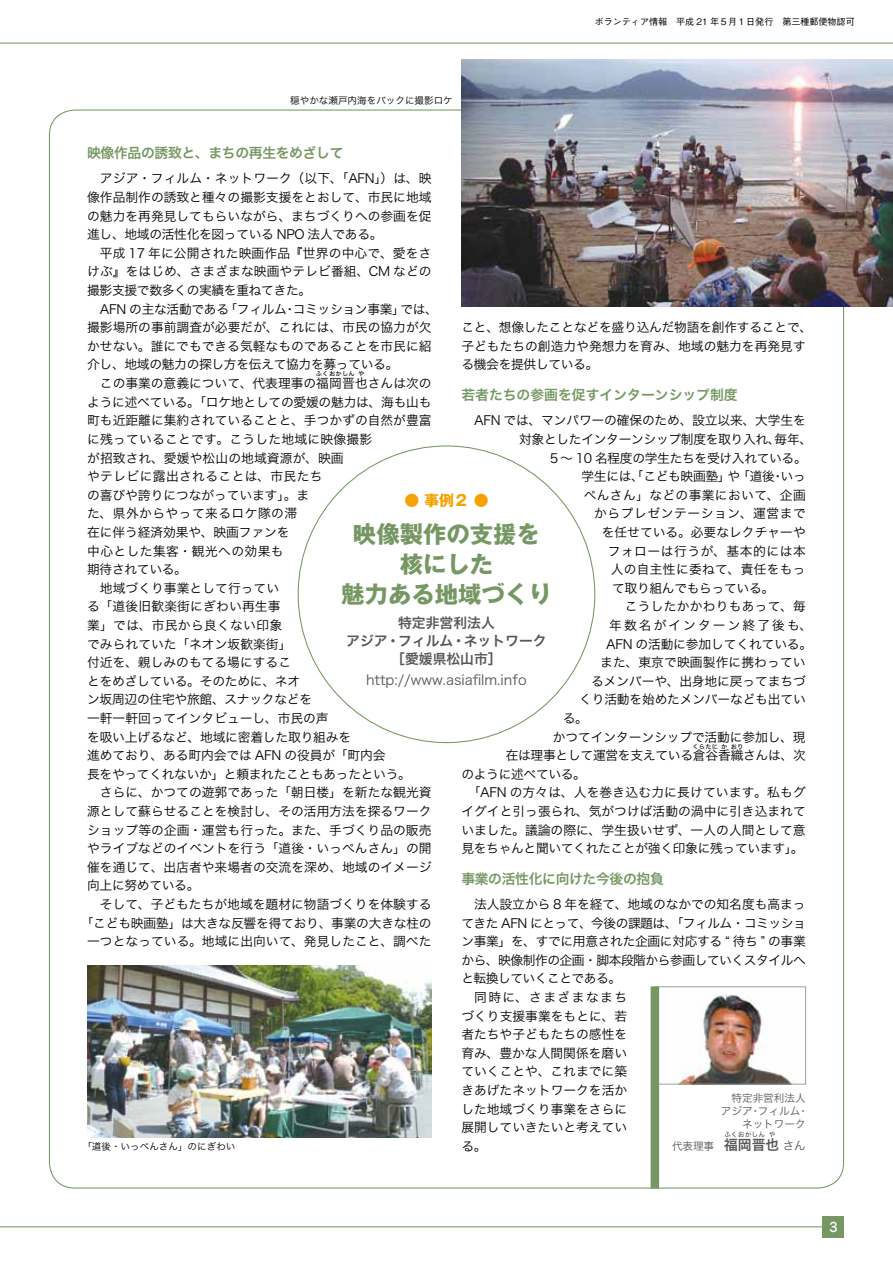
<style>
.page{position:relative;width:893px;height:1263px;background:#fff}
.page>*{position:absolute;margin:0;border:0;box-sizing:border-box;transform-origin:0 0}
.t1{font:700 23.4px/29.7px "Gothic MB101 Pro";color:#769763;text-align:center}
.t2{font:700 14.85px "Gothic MB101 Pro";color:#f5a200}
.t3{font:13.8px "Hira Kaku Pro W6";letter-spacing:-.025em;color:#769763}
.t4{font:13.8px/18.1px "Hira Kaku Pro W6";color:#595757;text-align:center}
.t5{font:13.8px "Hira Kaku Pro W3";color:#595757}
.t6{font:13.8px "Hira Kaku Pro W6";color:#769763}
.t7{font:12.75px/18.6px "Hira Kaku Pro W3";color:#000;text-align:justify}
.t8{font:12.75px "Hira Kaku Pro W3";letter-spacing:-.025em;color:#000}
.t9{font:12.75px/18.6px "Hira Kaku Pro W3";letter-spacing:-.02em;color:#000}
.t10{font:12.75px "Hira Kaku Pro W3";letter-spacing:-.04em;color:#000}
.t11{font:12.75px "Hira Kaku Pro W3";letter-spacing:.03em;color:#000}
.t12{font:12.75px "Hira Kaku Pro W3";letter-spacing:.035em;color:#000}
.t13{font:12.75px "Hira Kaku Pro W3";letter-spacing:.045em;color:#000}
.t14{font:12.75px "Hira Kaku Pro W3";letter-spacing:.025em;color:#000}
.t15{font:12.75px "Hira Kaku Pro W3";letter-spacing:-.035em;color:#000}
.t16{font:12.75px "Hira Kaku Pro W3";letter-spacing:.02em;color:#000}
.t17{font:12.75px "Hira Kaku Pro W3";letter-spacing:.16em;color:#000}
.t18{font:12.75px "Hira Kaku Pro W3";letter-spacing:.115em;color:#000}
.t19{font:500 12.75px "Jun 34 Pro";color:#fff}
.t20{font:11.7px "Hira Kaku Pro W3";color:#595757}
.t21{font:10.65px/12.8px "Hira Kaku Pro W3";color:#595757;text-align:right}
.t22{font:9.6px "Hira Kaku Pro W3";color:#000}
.t23{font:500 9px "Gothic BBB Pro";color:#000}
.t24{font:6.9px "Hira Kaku Pro W6";color:#595757}
.t25{font:6.45px "Hira Kaku Pro W3";color:#000}
.s1{font-family:"Hira Kaku Pro W6";font-size:13.8px}
</style>
<div class="page">
<hr style="left:0;top:1226px;width:827px;height:1px;background:#769763">
<div style="left:823px;top:1216px;width:21px;height:21px;background:#769763"></div>
<hr style="left:0;top:43px;width:893px;height:1px;background:#769763">
<img style="left:461px;top:60px;width:432px;height:247px">
<img style="left:87px;top:966px;width:345px;height:171px">
<img style="left:659px;top:988px;width:136px;height:94px">
<div style="left:653px;top:986px;width:153px;height:98px;border:1px solid #9fa0a0"></div>
<div style="left:651px;top:986px;width:8px;height:202px;background:#769763"></div>
<p class="t22" style="left:290px;top:92px;width:164px">穏やかな瀬戸内海をバックに撮影ロケ</p>
<p class="t23" style="left:595px;top:14px;width:261px">ボランティア情報　平成 21 年５月１日発行　第三種郵便物認可</p>
<p class="t3" style="left:87px;top:140px;width:258px">映像作品の誘致と、まちの再生をめざして</p>
<p class="t7" style="left:87px;top:168px;width:346px;text-indent:13px">アジア･フィルム・ネットワーク（以下、「AFN」）は、映像作品制作の誘致と種々の撮影支援をとおして、市民に地域の魅力を再発見してもらいながら、まちづくりへの参画を促進し、地域の活性化を図っている NPO 法人である。</p>
<p class="t7" style="left:87px;top:243px;width:346px;text-indent:13px">平成 17 年に公開された映画作品『世界の中心で、愛をさけぶ』をはじめ、さまざまな映画やテレビ番組、CM などの撮影支援で数多くの実績を重ねてきた。</p>
<p class="t7" style="left:87px;top:299px;width:352px;text-align:left;text-indent:13px">AFN の主な活動である「フィルム・コミッション事業」では、撮影場所の事前調査が必要だが、これには、市民の協力が欠かせない。誰にでもできる気軽なものであることを市民に紹介し、地域の魅力の探し方を伝えて協力を募っている。</p>
<p class="t7" style="left:100px;top:373px;width:333px">この事業の意義について、代表理事の福岡晋也さんは次の</p>
<p class="t9" style="left:461px;top:317px;width:352px">こと、想像したことなどを盛り込んだ物語を創作することで、子どもたちの創造力や発想力を育み、地域の魅力を再発見する機会を提供している。</p>
<p class="t6" style="left:461px;top:382px;width:278px">若者たちの参画を促すインターンシップ制度</p>
<p class="t7" style="left:474px;top:410px;width:333px">AFN では、マンパワーの確保のため、設立以来、大学生を</p>
<p class="t8" style="left:519px;top:428px;width:294px">対象としたインターンシップ制度を取り入れ、毎年、</p>
<p class="t8" style="left:548px;top:446px;width:261px">５〜 10 名程度の学生たちを受け入れている。</p>
<p class="t8" style="left:581px;top:465px;width:226px">学生には、「こども映画塾」や「道後・いっ</p>
<p class="t11" style="left:584px;top:484px;width:224px">ぺんさん」などの事業において、企画</p>
<p class="t13" style="left:594px;top:502px;width:213px">からプレゼンテーション、運営まで</p>
<p class="t7" style="left:602px;top:522px;width:206px">を任せている。必要なレクチャーや</p>
<p class="t13" style="left:608px;top:539px;width:200px">フォローは行うが、基本的には本</p>
<p class="t14" style="left:611px;top:558px;width:196px">人の自主性に委ねて、責任をもっ</p>
<p class="t8" style="left:612px;top:577px;width:163px">て取り組んでもらっている。</p>
<p class="t7" style="left:625px;top:596px;width:182px">こうしたかかわりもあって、毎</p>
<p class="t17" style="left:609px;top:614px;width:204px">年数名がインターン終了後も、</p>
<p class="t7" style="left:606px;top:633px;width:207px">AFN の活動に参加してくれている。</p>
<p class="t7" style="left:600px;top:652px;width:207px">また、東京で映画製作に携わってい</p>
<p class="t7" style="left:591px;top:671px;width:216px">るメンバーや、出身地に戻ってまちづ</p>
<p class="t7" style="left:579px;top:689px;width:228px">くり活動を始めたメンバーなども出てい</p>
<p class="t7" style="left:563px;top:708px;width:27px">る。</p>
<p class="t7" style="left:553px;top:726px;width:254px">かつてインターンシップで活動に参加し、現</p>
<p class="t9" style="left:506px;top:745px;width:302px">在は理事として運営を支えている倉谷香織さんは、次</p>
<p class="t25" style="left:316px;top:368px;width:40px">ふくおかしん</p>
<p class="t25" style="left:358px;top:368px;width:8px">や</p>
<p class="t9" style="left:87px;top:392px;width:346px">ように述べている。「ロケ地としての愛媛の魅力は、海も山も</p>
<p class="t7" style="left:87px;top:410px;width:346px">町も近距離に集約されていることと、手つかずの自然が豊富</p>
<p class="t16" style="left:87px;top:428px;width:286px">に残っていることです。こうした地域に映像撮影</p>
<p class="t7" style="left:87px;top:447px;width:258px">が招致され、愛媛や松山の地域資源が、映画</p>
<p class="t11" style="left:87px;top:465px;width:237px">やテレビに露出されることは、市民たち</p>
<p class="t7" style="left:87px;top:485px;width:223px">の喜びや誇りにつながっています」。ま</p>
<p class="t12" style="left:87px;top:502px;width:212px">た、県外からやって来るロケ隊の滞</p>
<p class="t7" style="left:87px;top:522px;width:204px">在に伴う経済効果や、映画ファンを</p>
<p class="t12" style="left:87px;top:539px;width:198px">中心とした集客・観光への効果も</p>
<p class="t8" style="left:87px;top:558px;width:101px">期待されている。</p>
<p class="t7" style="left:100px;top:578px;width:181px">地域づくり事業として行ってい</p>
<p class="t7" style="left:87px;top:596px;width:195px">る「道後旧歓楽街にぎわい再生事</p>
<p class="t14" style="left:87px;top:614px;width:196px">業」では、市民から良くない印象</p>
<p class="t7" style="left:87px;top:633px;width:206px">でみられていた「ネオン坂歓楽街」</p>
<p class="t7" style="left:87px;top:652px;width:205px">付近を、親しみのもてる場にするこ</p>
<p class="t9" style="left:87px;top:671px;width:214px">とをめざしている。そのために、ネオ</p>
<p class="t9" style="left:87px;top:689px;width:227px">ン坂周辺の住宅や旅館、スナックなどを</p>
<p class="t7" style="left:87px;top:708px;width:243px">一軒一軒回ってインタビューし、市民の声</p>
<p class="t7" style="left:87px;top:726px;width:265px">を吸い上げるなど、地域に密着した取り組みを</p>
<p class="t7" style="left:87px;top:745px;width:300px">進めており、ある町内会では AFN の役員が「町内会</p>
<p class="t8" style="left:87px;top:762px;width:325px">長をやってくれないか」と頼まれたこともあったという。</p>
<p class="t7" style="left:100px;top:782px;width:333px">さらに、かつての遊郭であった「朝日楼」を新たな観光資</p>
<p class="t7" style="left:87px;top:801px;width:346px">源として蘇らせることを検討し、その活用方法を探るワーク</p>
<p class="t7" style="left:87px;top:819px;width:346px">ショップ等の企画・運営も行った。また、手づくり品の販売</p>
<p class="t7" style="left:87px;top:838px;width:346px">やライブなどのイベントを行う「道後・いっぺんさん」の開</p>
<p class="t7" style="left:87px;top:857px;width:346px">催を通じて、出店者や来場者の交流を深め、地域のイメージ</p>
<p class="t8" style="left:87px;top:874px;width:114px">向上に努めている。</p>
<p class="t7" style="left:100px;top:894px;width:333px">そして、子どもたちが地域を題材に物語づくりを体験する</p>
<p class="t9" style="left:81px;top:912px;width:352px">「こども映画塾」は大きな反響を得ており、事業の大きな柱の</p>
<p class="t7" style="left:87px;top:931px;width:346px">一つとなっている。地域に出向いて、発見したこと、調べた</p>
<p class="t2" style="left:404px;top:488px;width:86px">● 事例２ ●</p>
<h1 class="t1" style="left:341px;top:516px;width:212px">映像製作の支援を核にした<br>魅力ある地域づくり</h1>
<p class="t4" style="left:346px;top:613px;width:202px">特定非営利法人<br>アジア・フィルム・ネットワーク［愛媛県松山市］</p>
<p class="t5" style="left:366px;top:667px;width:162px">http://www.asiafilm.info</p>
<p class="t25" style="left:693px;top:740px;width:27px">くらたに</p>
<p class="t25" style="left:721px;top:740px;width:8px">か</p>
<p class="t25" style="left:731px;top:740px;width:14px">おり</p>
<p class="t8" style="left:461px;top:763px;width:126px">のように述べている。</p>
<p class="t7" style="left:468px;top:782px;width:339px">「AFN の方々は、人を巻き込む力に長けています。私もグ</p>
<p class="t7" style="left:461px;top:801px;width:346px">イグイと引っ張られ、気がつけば活動の渦中に引き込まれて</p>
<p class="t7" style="left:461px;top:820px;width:346px">いました。議論の際に、学生扱いせず、一人の人間として意</p>
<p class="t8" style="left:461px;top:837px;width:344px">見をちゃんと聞いてくれたことが強く印象に残っています」。</p>
<p class="t3" style="left:461px;top:866px;width:204px">事業の活性化に向けた今後の抱負</p>
<p class="t7" style="left:474px;top:894px;width:333px">法人設立から 8 年を経て、地域のなかでの知名度も高まっ</p>
<p class="t10" style="left:461px;top:911px;width:346px">てきた AFN にとって、今後の課題は、「フィルム・コミッショ</p>
<p class="t8" style="left:461px;top:930px;width:346px">ン事業」を、すでに用意された企画に対応する “ 待ち ” の事業</p>
<p class="t15" style="left:461px;top:949px;width:346px">から、映像制作の企画・脚本段階から参画していくスタイルへ</p>
<p class="t10" style="left:461px;top:967px;width:161px">と転換していくことである。</p>
<p class="t18" style="left:474px;top:986px;width:155px">同時に、さまざまなまち</p>
<p class="t7" style="left:461px;top:1006px;width:167px">づくり支援事業をもとに、若</p>
<p class="t7" style="left:461px;top:1024px;width:167px">者たちや子どもたちの感性を</p>
<p class="t7" style="left:461px;top:1043px;width:167px">育み、豊かな人間関係を磨い</p>
<p class="t7" style="left:461px;top:1061px;width:167px">ていくことや、これまでに築</p>
<p class="t7" style="left:461px;top:1080px;width:167px">きあげたネットワークを活か</p>
<p class="t7" style="left:461px;top:1099px;width:167px">した地域づくり事業をさらに</p>
<p class="t7" style="left:461px;top:1117px;width:167px">展開していきたいと考えてい</p>
<p class="t7" style="left:461px;top:1136px;width:27px">る。</p>
<p class="t21" style="left:721px;top:1091px;width:89px">特定非営利法人アジア・フィルム・ネットワーク</p>
<p class="t21" style="left:672px;top:1138px;width:67px">代表理事　<span class="s1">福</span></p>
<p class="t24" style="left:724px;top:1128px;width:43px">ふくおかしん</p>
<p class="t4" style="left:738px;top:1135px;width:43px">岡晋也</p>
<p class="t24" style="left:769px;top:1128px;width:8px">や</p>
<p class="t20" style="left:783px;top:1135px;width:25px">さん</p>
<p class="t22" style="left:82px;top:1138px;width:155px">「道後・いっぺんさん」のにぎわい</p>
<p class="t19" style="left:829px;top:1217px;width:10px">3</p>
</div>
